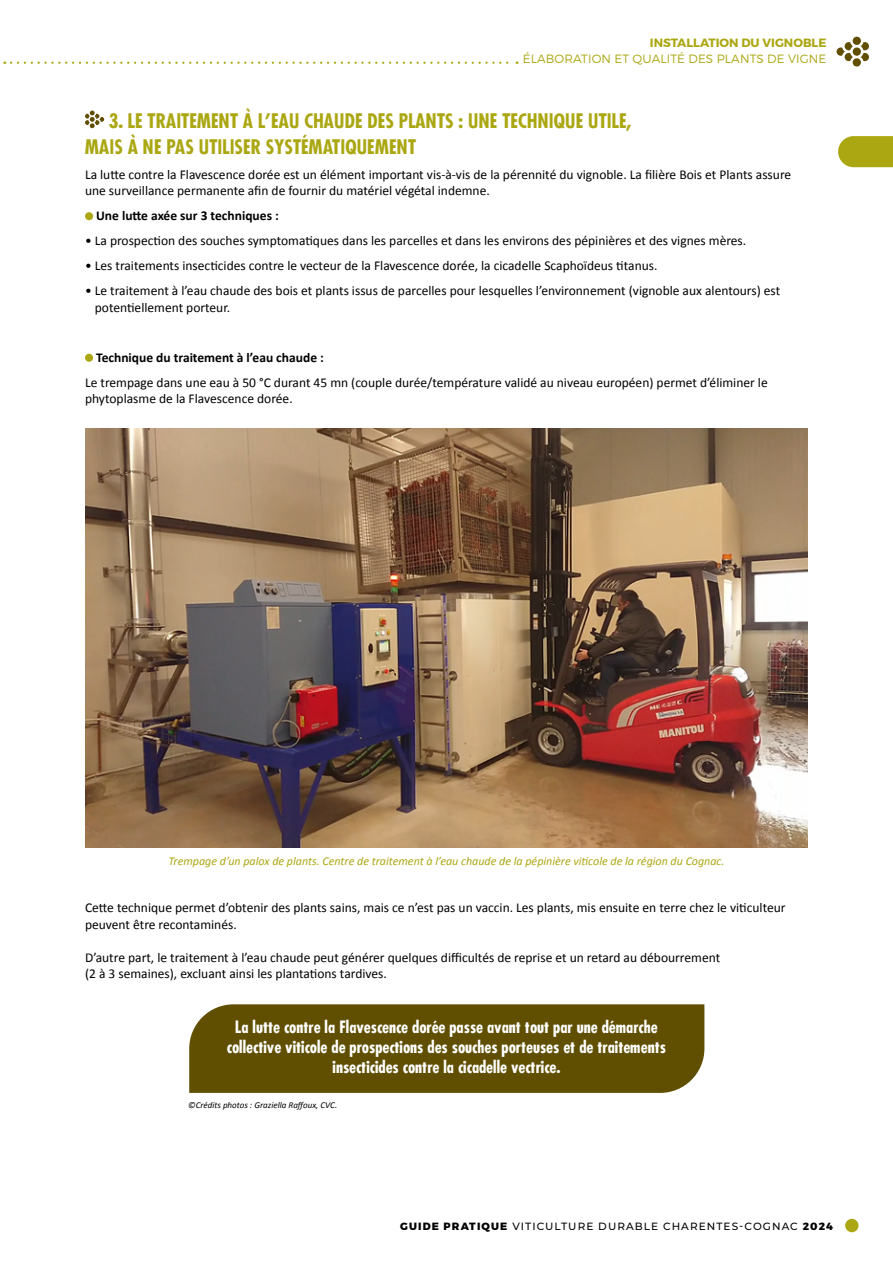
<style>
.page{position:relative;width:893px;height:1263px;background:#fff}
.page>*{position:absolute;margin:0;border:0;box-sizing:border-box;transform-origin:0 0}
.t1{font:700 condensed 19.5px/25.5px "Futura";color:#aba712}
.t2{font:700 condensed 16.5px/19.8px "Futura";color:#fff;text-align:center}
.t3{font:13.5px/16.5px "Calibri";color:#000}
.t4{font:700 13.5px "Calibri";color:#000}
.t5{font:italic 12px "Calibri";color:#aba712}
.t6{font:300 12px "Montserrat";letter-spacing:.01em;color:#aba712}
.t7{font:700 12px "Montserrat";color:#aba712}
.t8{font:500 10.5px "Montserrat";letter-spacing:.1em;color:#000}
.t9{font:italic 9px "Calibri";color:#000}
.s1{font-weight:800}
</style>
<div class="page">
<div style="left:845px;top:1219px;width:13px;height:13px;background:#aba712;border-radius:50%"></div>
<div style="left:852px;top:36px;width:9px;height:9px;background:#604f00;border-radius:4px"></div>
<svg style="left:837px;top:42px;width:32px;height:25px"></svg>
<svg style="left:838px;top:136px;width:55px;height:31px;background:#b0ac21"></svg>
<svg style="left:11px;top:62px;width:507px;height:2px"></svg>
<svg style="left:85px;top:110px;width:19px;height:19px"></svg>
<div style="left:85px;top:212px;width:8px;height:8px;background:#aba712;border-radius:50%"></div>
<div style="left:85px;top:354px;width:8px;height:8px;background:#aba712;border-radius:50%"></div>
<img style="left:85px;top:428px;width:723px;height:420px">
<div style="left:189px;top:1004px;width:515px;height:89px;background:#604f00"></div>
<p class="t7" style="left:650px;top:35px;width:178px">INSTALLATION DU VIGNOBLE</p>
<p class="t6" style="left:523px;top:52px;width:305px">ÉLABORATION ET QUALITÉ DES PLANTS DE VIGNE</p>
<h1 class="t1" style="left:85px;top:108px;width:548px;text-indent:24px">3. LE TRAITEMENT À L’EAU CHAUDE DES PLANTS : UNE TECHNIQUE UTILE,<br>MAIS À NE PAS UTILISER SYSTÉMATIQUEMENT</h1>
<p class="t3" style="left:85px;top:165px;width:708px">La lutte contre la Flavescence dorée est un élément important vis-à-vis de la pérennité du vignoble. La filière Bois et Plants assure une surveillance permanente afin de fournir du matériel végétal indemne.</p>
<p class="t4" style="left:96px;top:206px;width:184px">Une lutte axée sur 3 techniques :</p>
<p class="t3" style="left:85px;top:232px;width:663px">• La prospection des souches symptomatiques dans les parcelles et dans les environs des pépinières et des vignes mères.</p>
<p class="t3" style="left:85px;top:257px;width:574px">• Les traitements insecticides contre le vecteur de la Flavescence dorée, la cicadelle Scaphoïdeus titanus.</p>
<p class="t3" style="left:95px;top:282px;width:687px;text-indent:-10px">• Le traitement à l’eau chaude des bois et plants issus de parcelles pour lesquelles l’environnement (vignoble aux alentours) est potentiellement porteur.</p>
<p class="t4" style="left:96px;top:348px;width:229px">Technique du traitement à l’eau chaude :</p>
<p class="t3" style="left:85px;top:373px;width:684px">Le trempage dans une eau à 50 °C durant 45 mn (couple durée/température validé au niveau européen) permet d’éliminer le phytoplasme de la Flavescence dorée.</p>
<p class="t5" style="left:168px;top:852px;width:558px">Trempage d’un palox de plants. Centre de traitement à l’eau chaude de la pépinière viticole de la région du Cognac.</p>
<p class="t3" style="left:85px;top:899px;width:702px">Cette technique permet d’obtenir des plants sains, mais ce n’est pas un vaccin. Les plants, mis ensuite en terre chez le viticulteur peuvent être recontaminés.</p>
<p class="t3" style="left:85px;top:948px;width:637px">D’autre part, le traitement à l’eau chaude peut générer quelques difficultés de reprise et un retard au débourrement (2 à 3 semaines), excluant ainsi les plantations tardives.</p>
<p class="t2" style="left:227px;top:1017px;width:441px">La lutte contre la Flavescence dorée passe avant tout par une démarche collective viticole de prospections des souches porteuses et de traitements insecticides contre la cicadelle vectrice.</p>
<p class="t9" style="left:188px;top:1099px;width:151px">©Crédits photos : Graziella Raffoux, CVC.</p>
<p class="t8" style="left:400px;top:1219px;width:434px"><span class="s1">GUIDE PRATIQUE</span> VITICULTURE DURABLE CHARENTES-COGNAC <span class="s1">2024</span></p>
</div>
